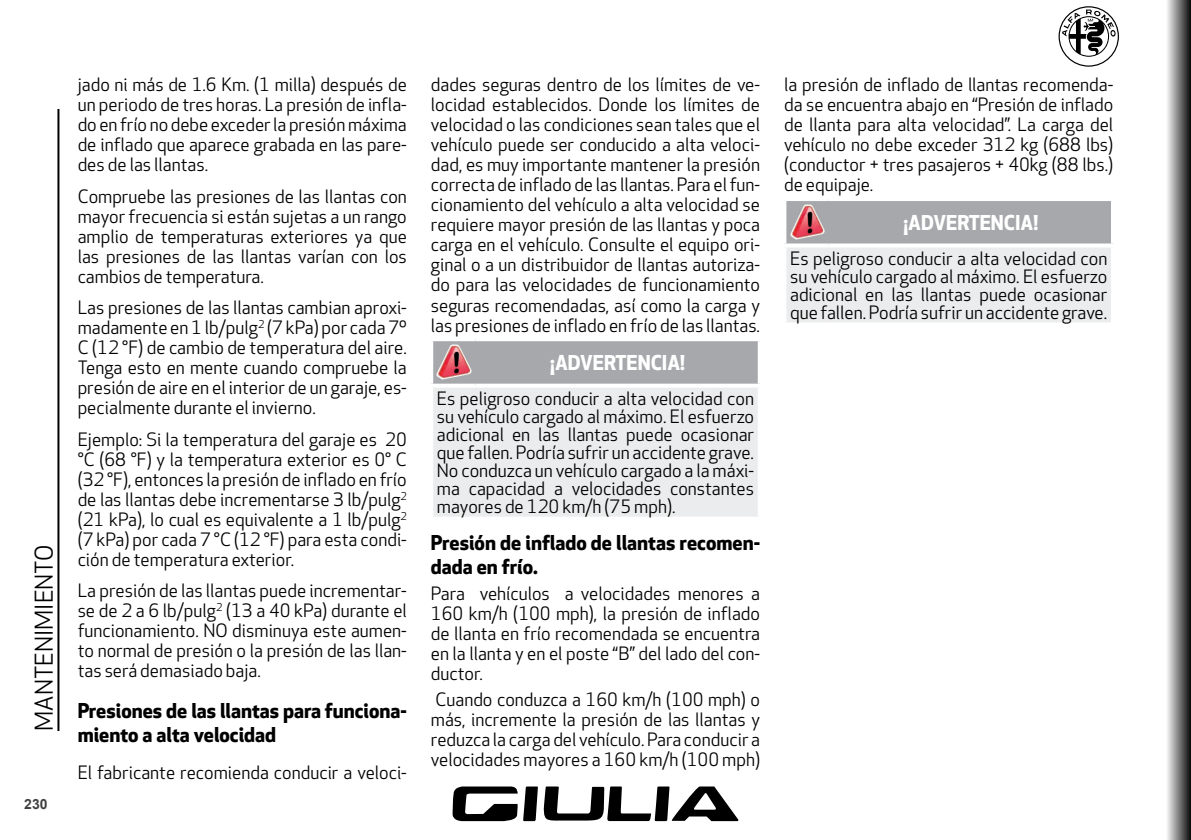
<style>
.page{position:relative;width:1191px;height:840px;background:#fff}
.page>*{position:absolute;margin:0;border:0;box-sizing:border-box;transform-origin:0 0}
.t1{font:24px "Apex New";color:#000}
._2_Subtítulo{font:700 20px/24px "Apex New";color:#000}
.Adver_Preca_Título{font:700 20px "Apex New";color:#fff}
._4_Normal{font:18px/20px "Apex New";color:#000;text-align:justify}
.Adver_Preca_Texto{font:18px/18px "Apex New";color:#000;text-align:justify}
.t2{font:700 14px "Arial";color:#414143}
</style>
<div class="page">
<svg style="left:1167px;top:0;width:24px;height:839px;background:#7d7d7d"></svg>
<svg style="left:452px;top:786px;width:287px;height:34px"></svg>
<hr style="left:57px;top:109px;width:2px;height:621px;background:#000">
<svg style="left:1058px;top:6px;width:61px;height:61px"></svg>
<div style="left:433px;top:341px;width:324px;height:42px;background:#a7a8ac"></div>
<div style="left:431px;top:385px;width:328px;height:133px;background:#ebeced"></div>
<svg style="left:757px;top:387px;width:2px;height:129px"></svg>
<svg style="left:757px;top:341px;width:3px;height:42px"></svg>
<svg style="left:431px;top:383px;width:44px;height:4px"></svg>
<hr style="left:429px;top:387px;width:4px;height:129px;background:#fff">
<svg style="left:475px;top:383px;width:285px;height:4px"></svg>
<svg style="left:431px;top:516px;width:44px;height:2px"></svg>
<svg style="left:475px;top:516px;width:284px;height:2px"></svg>
<img style="left:437px;top:345px;width:34px;height:35px">
<div style="left:786px;top:201px;width:325px;height:42px;background:#a7a8ac"></div>
<div style="left:784px;top:245px;width:329px;height:79px;background:#ebeced"></div>
<hr style="left:1111px;top:247px;width:4px;height:75px;background:#fff">
<svg style="left:784px;top:243px;width:44px;height:4px"></svg>
<hr style="left:782px;top:247px;width:4px;height:75px;background:#fff">
<svg style="left:828px;top:243px;width:285px;height:4px"></svg>
<hr style="left:782px;top:322px;width:46px;height:4px;background:#fff">
<hr style="left:828px;top:322px;width:287px;height:4px;background:#fff">
<img style="left:790px;top:205px;width:34px;height:35px">
<h1 class="t1" style="left:31px;top:730px;width:188px;rotate:-90deg">MANTENIMIENTO</h1>
<p class="t2" style="left:24px;top:794px;width:25px">230</p>
<p class="_4_Normal" style="left:78px;top:75px;width:331px">jado ni más de 1.6 Km. (1 milla) después de un periodo de tres horas. La presión de infla&shy;do en frío no debe exceder la presión máxima de inflado que aparece grabada en las pare&shy;des de las llantas.</p>
<p class="_4_Normal" style="left:78px;top:187px;width:331px">Compruebe las presiones de las llantas con mayor frecuencia si están sujetas a un rango amplio de temperaturas exteriores ya que las presiones de las llantas varían con los cambios de temperatura.</p>
<p class="_4_Normal" style="left:78px;top:298px;width:331px">Las presiones de las llantas cambian aproxi&shy;madamente en 1 lb/pulg<sup>2</sup> (7 kPa) por cada 7º C (12 °F) de cambio de temperatura del aire.<br>Tenga esto en mente cuando compruebe la presión de aire en el interior de un garaje, es&shy;pecialmente durante el invierno.</p>
<p class="_4_Normal" style="left:78px;top:429px;width:331px">Ejemplo: Si la temperatura del garaje es 20 °C (68 °F) y la temperatura exterior es 0° C (32 °F), entonces la presión de inflado en frío de las llantas debe incrementarse 3 lb/pulg<sup>2 </sup>(21 kPa), lo cual es equivalente a 1 lb/pulg<sup>2 </sup>(7 kPa) por cada 7 °C (12 °F) para esta condi&shy;ción de temperatura exterior.</p>
<p class="_4_Normal" style="left:78px;top:581px;width:331px">La presión de las llantas puede incrementar&shy;se de 2 a 6 lb/pulg<sup>2</sup> (13 a 40 kPa) durante el funcionamiento. NO disminuya este aumen&shy;to normal de presión o la presión de las llan&shy;tas será demasiado baja.</p>
<p class="_2_Subtítulo" style="left:78px;top:699px;width:331px">Presiones de las llantas para funciona&shy;miento a alta velocidad</p>
<p class="_4_Normal" style="left:78px;top:763px;width:331px">El fabricante recomienda conducir a veloci-</p>
<p class="_4_Normal" style="left:431px;top:75px;width:331px">dades seguras dentro de los límites de ve&shy;locidad establecidos. Donde los límites de velocidad o las condiciones sean tales que el vehículo puede ser conducido a alta veloci&shy;dad, es muy importante mantener la presión correcta de inflado de las llantas. Para el fun&shy;cionamiento del vehículo a alta velocidad se requiere mayor presión de las llantas y poca carga en el vehículo. Consulte el equipo ori&shy;ginal o a un distribuidor de llantas autoriza&shy;do para las velocidades de funcionamiento seguras recomendadas, así como la carga y las presiones de inflado en frío de las llantas.</p>
<p class="Adver_Preca_Título" style="left:550px;top:350px;width:136px">¡ADVERTENCIA!</p>
<p class="Adver_Preca_Texto" style="left:437px;top:390px;width:319px">Es peligroso conducir a alta velocidad con su vehículo cargado al máximo. El esfuerzo adicional en las llantas puede ocasionar que fallen. Podría sufrir un accidente grave.<br>No conduzca un vehículo cargado a la máxi&shy;ma capacidad a velocidades constantes mayores de 120 km/h (75 mph).</p>
<p class="_2_Subtítulo" style="left:431px;top:531px;width:331px">Presión de inflado de llantas recomen&shy;dada en frío.</p>
<p class="_4_Normal" style="left:431px;top:584px;width:331px">Para vehículos a velocidades menores a 160 km/h (100 mph), la presión de inflado de llanta en frío recomendada se encuentra en la llanta y en el poste “B” del lado del con&shy;ductor.</p>
<p class="_4_Normal" style="left:431px;top:689px;width:331px">Cuando conduzca a 160 km/h (100 mph) o más, incremente la presión de las llantas y reduzca la carga del vehículo. Para conducir a velocidades mayores a 160 km/h (100 mph)</p>
<p class="_4_Normal" style="left:784px;top:75px;width:331px">la presión de inflado de llantas recomenda&shy;da se encuentra abajo en “Presión de inflado de llanta para alta velocidad”. La carga del vehículo no debe exceder 312 kg (688 lbs) (conductor + tres pasajeros + 40kg (88 lbs.) de equipaje.</p>
<p class="Adver_Preca_Título" style="left:903px;top:210px;width:136px">¡ADVERTENCIA!</p>
<p class="Adver_Preca_Texto" style="left:790px;top:250px;width:319px">Es peligroso conducir a alta velocidad con su vehículo cargado al máximo. El esfuerzo adicional en las llantas puede ocasionar que fallen. Podría sufrir un accidente grave.</p>
</div>
